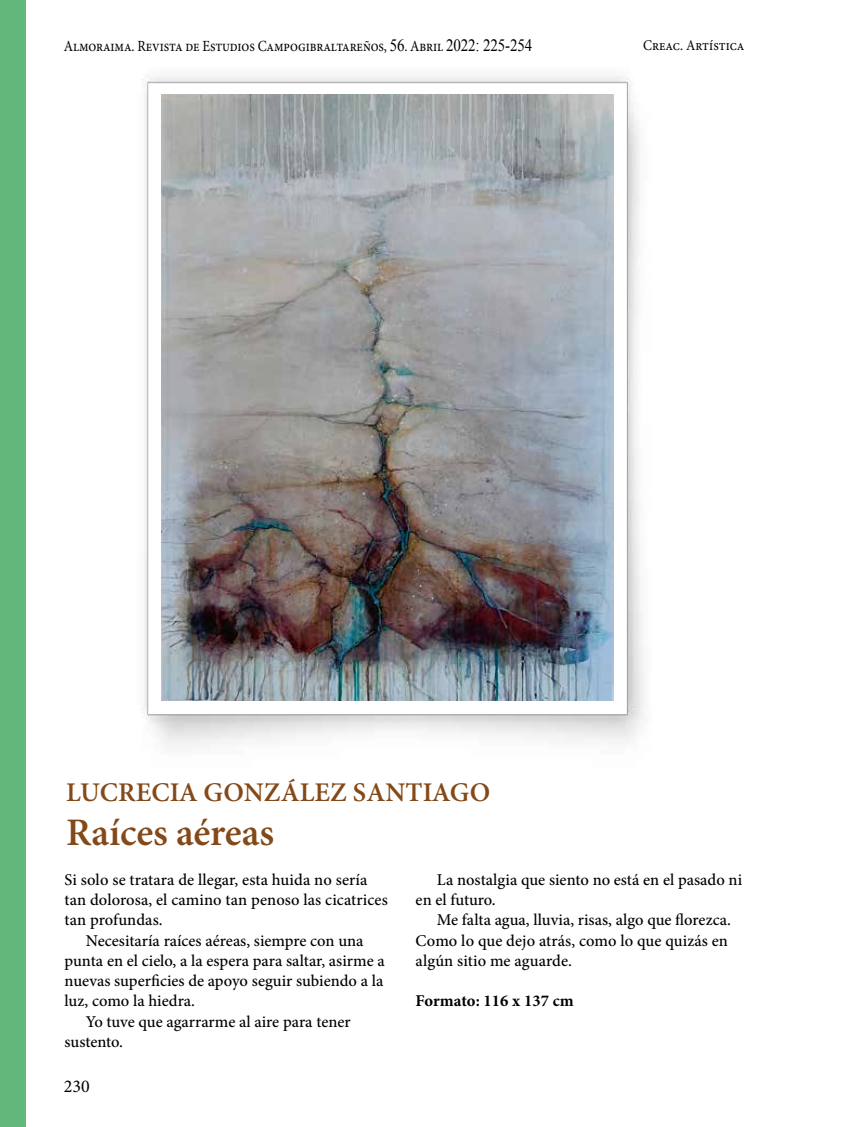
<style>
.page{position:relative;width:851px;height:1127px;background:#fff}
.page>*{position:absolute;margin:0;border:0;box-sizing:border-box;transform-origin:0 0}
.t1{font:600 39px "Minion Pro";letter-spacing:-.005em;color:#844918}
.t2{font:600 27px "Minion Pro";letter-spacing:.005em;color:#844918}
.t3{font:18px "Minion Pro";color:#000}
.t4{font:500 16.5px/20.2px "Minion Pro";color:#000}
.t5{font:700 16.5px "Minion Pro";letter-spacing:.005em;color:#000}
.t6{font:15.6px "Minion Pro";letter-spacing:-.01em;color:#000;scale:.87 1}
.t7{font:14.85px "Minion Pro";color:#000;scale:.91 1}
.s1{font-family:"Times New Roman";font-size:17.25px}
</style>
<div class="page">
<div style="left:0;top:0;width:26px;height:1127px;background:#61b87a"></div>
<img style="left:141px;top:76px;width:504px;height:670px">
<img style="left:162px;top:95px;width:451px;height:605px">
<p class="t6" style="left:64px;top:35px;width:540px">Almoraima. Revista de Estudios Campogibraltareños, <span class="s1">56</span>. Abril <span class="s1">2022: 225-254</span></p>
<p class="t7" style="left:643px;top:36px;width:113px">Creac. Artística</p>
<h2 class="t2" style="left:66px;top:774px;width:425px">LUCRECIA GONZÁLEZ SANTIAGO</h2>
<h1 class="t1" style="left:66px;top:805px;width:210px">Raíces aéreas</h1>
<p class="t4" style="left:65px;top:869px;width:324px">Si solo se tratara de llegar, esta huida no sería tan dolorosa, el camino tan penoso las cicatrices tan profundas.</p>
<p class="t4" style="left:86px;top:930px;width:279px">Necesitaría raíces aéreas, siempre con una</p>
<p class="t4" style="left:65px;top:950px;width:321px">punta en el cielo, a la espera para saltar, asirme a</p>
<p class="t4" style="left:65px;top:971px;width:320px">nuevas superficies de apoyo seguir subiendo a la</p>
<p class="t4" style="left:65px;top:991px;width:132px">luz, como la hiedra.</p>
<p class="t4" style="left:86px;top:1011px;width:266px">Yo tuve que agarrarme al aire para tener</p>
<p class="t4" style="left:65px;top:1031px;width:60px">sustento.</p>
<p class="t4" style="left:415px;top:869px;width:328px;text-indent:21px">La nostalgia que siento no está en el pasado ni en el futuro.</p>
<p class="t4" style="left:415px;top:910px;width:317px;text-indent:21px">Me falta agua, lluvia, risas, algo que florezca.<br>Como lo que dejo atrás, como lo que quizás en algún sitio me aguarde.</p>
<p class="t5" style="left:415px;top:989px;width:159px">Formato: 116 x 137 cm</p>
<p class="t3" style="left:64px;top:1074px;width:27px">230</p>
</div>
